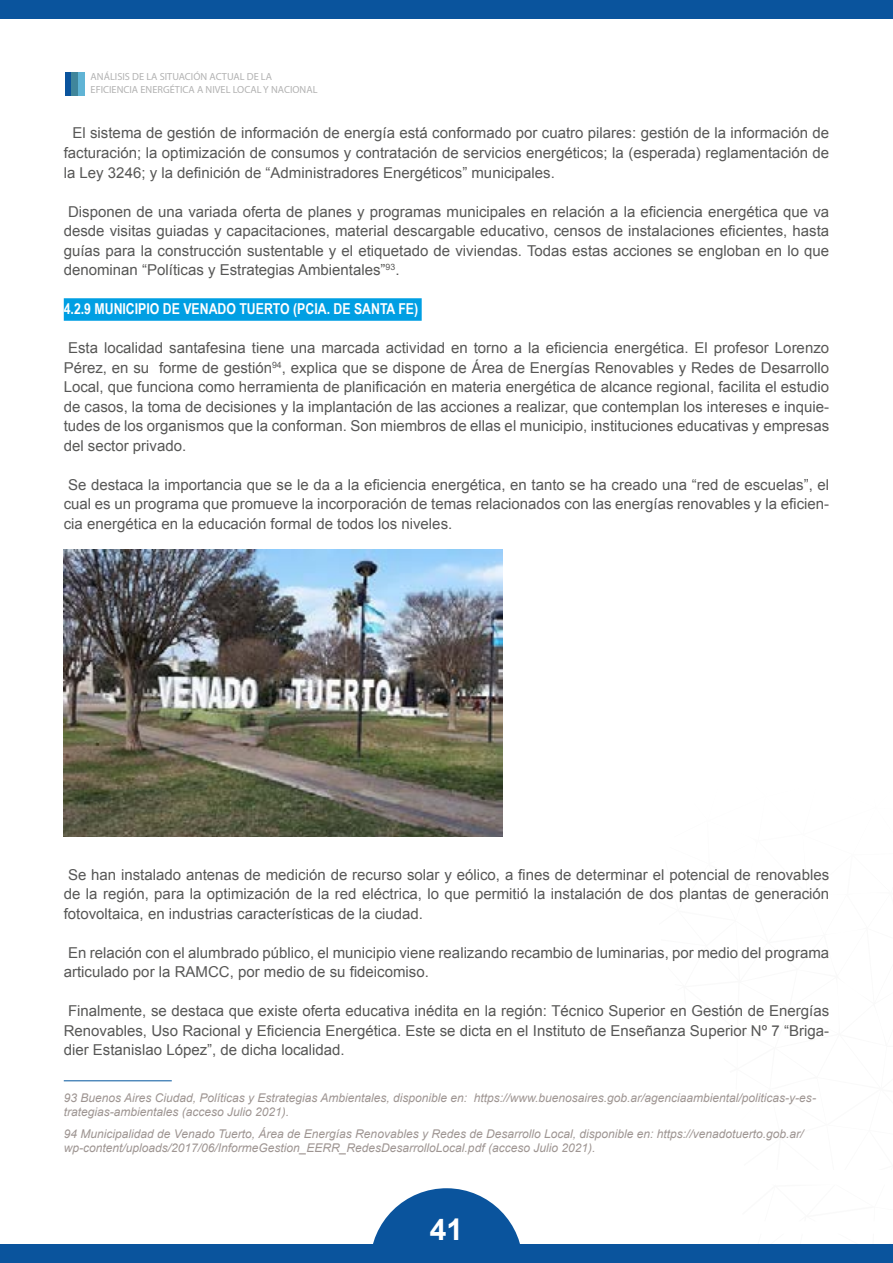
<style>
.page{position:relative;width:893px;height:1263px;background:#fff}
.page>*{position:absolute;margin:0;border:0;box-sizing:border-box;transform-origin:0 0}
.t1{font:700 30px "Arial";color:#fff}
.t2{font:15px/19.5px "Arial";color:#575756;text-align:justify}
.t3{font:700 15px "Arial Narrow";color:#fff}
.t4{font:italic 12px/14.4px "Arial";color:#9e9592}
.t5{font:10.35px/12.5px "Myriad Pro";color:#878787}
</style>
<div class="page">
<div style="left:0;top:0;width:893px;height:19px;background:#0a549d"></div>
<svg style="left:373px;top:1188px;width:147px;height:56px"></svg>
<div style="left:0;top:1244px;width:893px;height:19px;background:#0a549d"></div>
<div style="left:65px;top:72px;width:6px;height:23px;background:#0a549d"></div>
<div style="left:71px;top:72px;width:7px;height:23px;background:#40869b"></div>
<div style="left:78px;top:72px;width:7px;height:23px;background:#60b4d5"></div>
<div style="left:64px;top:298px;width:358px;height:23px;background:#009fe3"></div>
<hr style="left:64px;top:1080px;width:108px;height:1px;background:#00549e">
<img style="left:64px;top:549px;width:439px;height:287px">
<p class="t5" style="left:91px;top:70px;width:228px">ANÁLISIS DE LA SITUACIÓN ACTUAL DE LA<br>EFICIENCIA ENERGÉTICA A NIVEL LOCAL Y NACIONAL</p>
<p class="t2" style="left:64px;top:124px;width:767px;text-indent:9px">El sistema de gestión de información de energía está conformado por cuatro pilares: gestión de la información de facturación; la optimización de consumos y contratación de servicios energéticos; la (esperada) reglamentación de la Ley 3246; y la definición de “Administradores Energéticos” municipales.</p>
<p class="t2" style="left:64px;top:202px;width:767px">Disponen de una variada oferta de planes y programas municipales en relación a la eficiencia energética que va desde visitas guiadas y capacitaciones, material descargable educativo, censos de instalaciones eficientes, hasta guías para la construcción sustentable y el etiquetado de viviendas. Todas estas acciones se engloban en lo que denominan “Políticas y Estrategias Ambientales”<sup>93</sup>.</p>
<p class="t3" style="left:64px;top:297px;width:356px">4.2.9 MUNICIPIO DE VENADO TUERTO (PCIA. DE SANTA FE)</p>
<p class="t2" style="left:64px;top:338px;width:767px">Esta localidad santafesina tiene una marcada actividad en torno a la eficiencia energética. El profesor Lorenzo Pérez, en su forme de gestión<sup>94</sup>, explica que se dispone de Área de Energías Renovables y Redes de Desarrollo Local, que funciona como herramienta de planificación en materia energética de alcance regional, facilita el estudio de casos, la toma de decisiones y la implantación de las acciones a realizar, que contemplan los intereses e inquie&shy;tudes de los organismos que la conforman. Son miembros de ellas el municipio, instituciones educativas y empresas del sector privado.</p>
<p class="t2" style="left:64px;top:475px;width:767px">Se destaca la importancia que se le da a la eficiencia energética, en tanto se ha creado una “red de escuelas”, el cual es un programa que promueve la incorporación de temas relacionados con las energías renovables y la eficien&shy;cia energética en la educación formal de todos los niveles.</p>
<p class="t2" style="left:64px;top:865px;width:767px">Se han instalado antenas de medición de recurso solar y eólico, a fines de determinar el potencial de renovables de la región, para la optimización de la red eléctrica, lo que permitió la instalación de dos plantas de generación fotovoltaica, en industrias características de la ciudad.</p>
<p class="t2" style="left:64px;top:943px;width:767px">En relación con el alumbrado público, el municipio viene realizando recambio de luminarias, por medio del programa articulado por la RAMCC, por medio de su fideicomiso.</p>
<p class="t2" style="left:64px;top:1001px;width:767px">Finalmente, se destaca que existe oferta educativa inédita en la región: Técnico Superior en Gestión de Energías Renovables, Uso Racional y Eficiencia Energética. Este se dicta en el Instituto de Enseñanza Superior Nº 7 “Briga&shy;dier Estanislao López”, de dicha localidad.</p>
<p class="t4" style="left:64px;top:1091px;width:754px">93 Buenos Aires Ciudad, Políticas y Estrategias Ambientales, disponible en: https://www.buenosaires.gob.ar/agenciaambiental/politicas-y-es&shy;trategias-ambientales (acceso Julio 2021).</p>
<p class="t4" style="left:64px;top:1126px;width:741px">94 Municipalidad de Venado Tuerto, Área de Energías Renovables y Redes de Desarrollo Local, disponible en: https://venadotuerto.gob.ar/ wp-content/uploads/2017/06/InformeGestion_EERR_RedesDesarrolloLocal.pdf (acceso Julio 2021).</p>
<h1 class="t1" style="left:430px;top:1209px;width:35px">41</h1>
</div>
